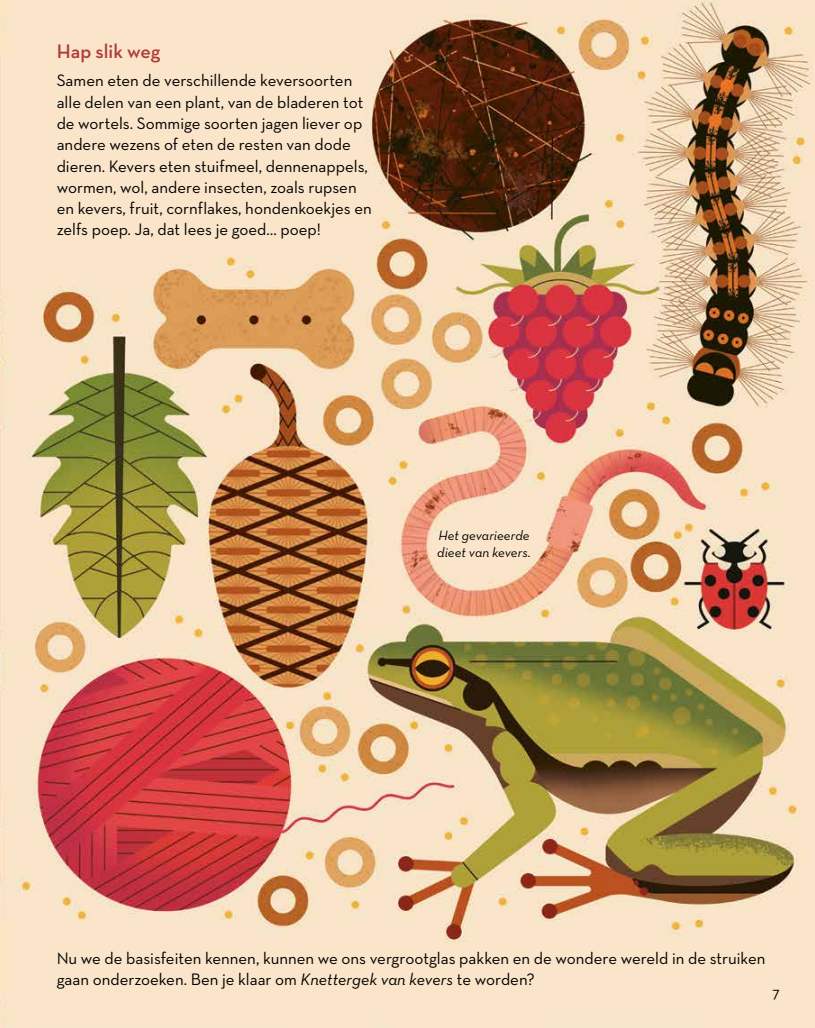
<style>
.page{position:relative;width:815px;height:1028px;background:#fff}
.page>*{position:absolute;margin:0;border:0;box-sizing:border-box;transform-origin:0 0}
.t1{font:600 20px "Neutraface Text";color:#af3d37}
.t2{font:16.88px/21.2px "Neutraface Text";color:#000}
.t3{font:16.25px "Neutraface Text";color:#000}
.t4{font:italic 13.75px/16.2px "Neutraface Text";color:#000}
.s1{font-style:italic}
</style>
<div class="page">
<img style="left:0;top:0;width:815px;height:1028px">
<p class="t1" style="left:57px;top:39px;width:105px">Hap slik weg</p>
<p class="t2" style="left:57px;top:70px;width:317px">Samen eten de verschillende keversoorten alle delen van een plant, van de bladeren tot de wortels. Sommige soorten jagen liever op andere wezens of eten de resten van dode dieren. Kevers eten stuifmeel, dennenappels, wormen, wol, andere insecten, zoals rupsen en kevers, fruit, cornflakes, hondenkoekjes en zelfs poep. Ja, dat lees je goed… poep!</p>
<p class="t4" style="left:437px;top:527px;width:95px">Het gevarieerde dieet van kevers.</p>
<p class="t2" style="left:57px;top:947px;width:710px">Nu we de basisfeiten kennen, kunnen we ons vergrootglas pakken en de wondere wereld in de struiken gaan onderzoeken. Ben je klaar om <span class="s1">Knettergek van kevers</span> te worden?</p>
<p class="t3" style="left:772px;top:982px;width:9px">7</p>
</div>
